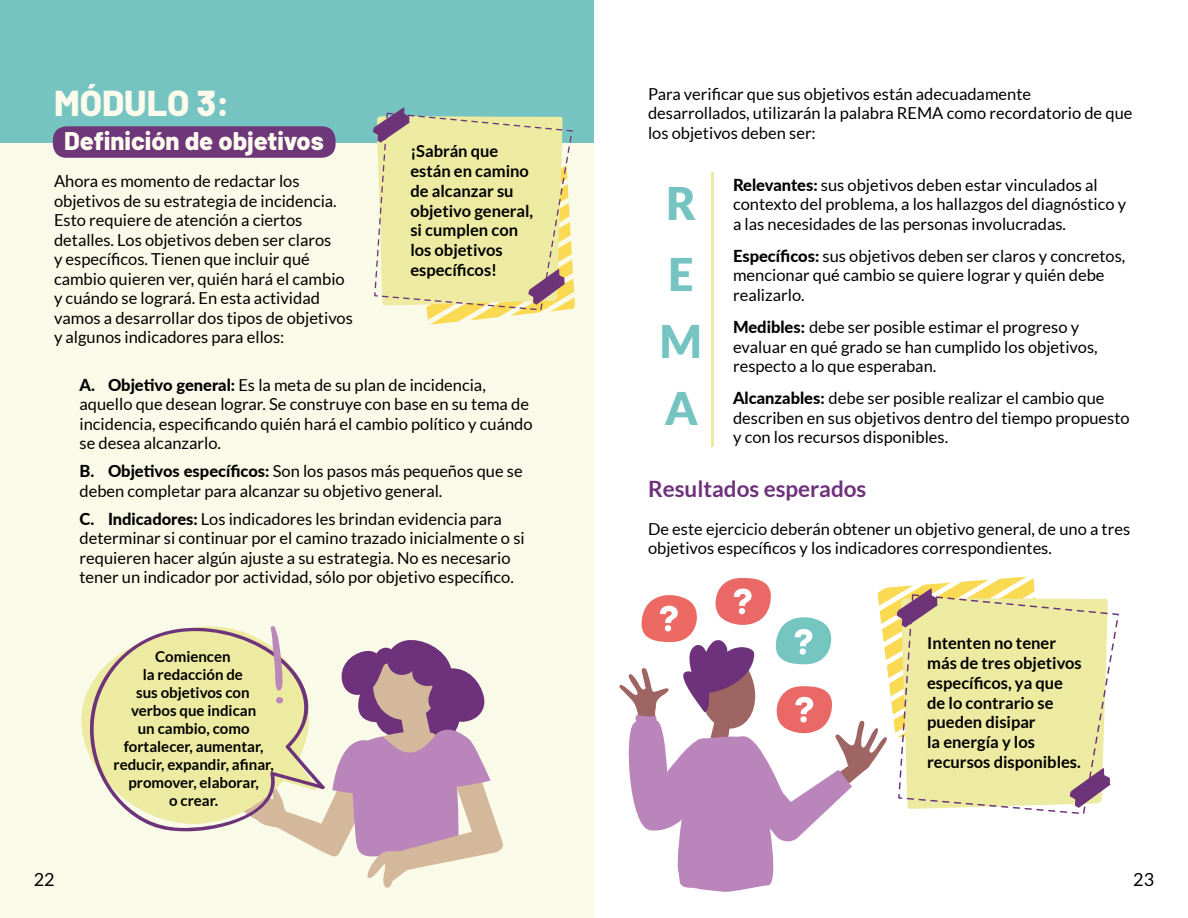
<style>
.page{position:relative;width:1188px;height:918px;background:#fff}
.page>*{position:absolute;margin:0;border:0;box-sizing:border-box;transform-origin:0 0}
.t1{font:900 45px/71.6px "Lato";color:#76c4c1}
.t2{font:800 36px "Barlow";color:#fcfbec}
.t3{font:800 25.5px "Barlow";color:#fefdef}
.t4{font:700 22.5px "Lato";color:#6e317b}
.t5{font:18px "Lato";color:#000}
.t6{font:16.5px/19.5px "Lato";color:#000}
.t7{font:700 16.5px/19.8px "Lato";color:#000}
.t8{font:700 15px/18px "Lato";color:#000;text-align:center}
.s1{font-weight:800}
</style>
<div class="page">
<div style="left:0;top:0;width:594px;height:918px;background:#fafae8"></div>
<div style="left:0;top:0;width:594px;height:142px;background:#76c4c1"></div>
<div style="left:53px;top:126px;width:283px;height:32px;background:#6e3779;border-radius:13px"></div>
<svg style="left:373px;top:107px;width:202px;height:217px"></svg>
<svg style="left:81px;top:690px;width:7px;height:62px"></svg>
<svg style="left:88px;top:626px;width:147px;height:206px;fill:#edeaa1"></svg>
<svg style="left:235px;top:626px;width:268px;height:262px"></svg>
<svg style="left:1042px;top:598px;width:77px;height:216px;fill:#edeaa1"></svg>
<svg style="left:1070px;top:768px;width:41px;height:40px"></svg>
<hr style="left:712px;top:173px;width:2px;height:274px;background:#ece9a5">
<svg style="left:619px;top:576px;width:423px;height:316px"></svg>
<h2 class="t2" style="left:54px;top:76px;width:177px">MÓDULO 3:</h2>
<h3 class="t3" style="left:64px;top:121px;width:261px">Definición de objetivos</h3>
<p class="t6" style="left:54px;top:171px;width:300px">Ahora es momento de redactar los objetivos de su estrategia de incidencia.<br>Esto requiere de atención a ciertos detalles. Los objetivos deben ser claros<br>y específicos. Tienen que incluir qué cambio quieren ver, quién hará el cambio y cuándo se logrará. En esta actividad vamos a desarrollar dos tipos de objetivos y algunos indicadores para ellos:</p>
<p class="t6" style="left:80px;top:375px;width:455px"><span class="s1">A. Objetivo general:</span> Es la meta de su plan de incidencia, aquello que desean lograr. Se construye con base en su tema de incidencia, especificando quién hará el cambio político y cuándo se desea alcanzarlo.</p>
<p class="t6" style="left:80px;top:461px;width:445px"><span class="s1">B. Objetivos específicos:</span> Son los pasos más pequeños que se deben completar para alcanzar su objetivo general.</p>
<p class="t6" style="left:80px;top:509px;width:447px"><span class="s1">C. Indicadores:</span> Los indicadores les brindan evidencia para determinar si continuar por el camino trazado inicialmente o si requieren hacer algún ajuste a su estrategia. No es necesario tener un indicador por actividad, sólo por objetivo específico.</p>
<p class="t7" style="left:410px;top:141px;width:124px">¡Sabrán que están en camino de alcanzar su objetivo general, si cumplen con los objetivos específicos!</p>
<p class="t8" style="left:114px;top:648px;width:162px">Comiencen<br>la redacción de<br>sus objetivos con verbos que indican<br>un cambio, como fortalecer, aumentar, reducir, expandir, afinar, promover, elaborar,<br>o crear.</p>
<p class="t6" style="left:648px;top:84px;width:486px">Para verificar que sus objetivos están adecuadamente desarrollados, utilizarán la palabra REMA como recordatorio de que los objetivos deben ser:</p>
<p class="t6" style="left:733px;top:175px;width:395px"><span class="s1">Relevantes:</span> sus objetivos deben estar vinculados al contexto del problema, a los hallazgos del diagnóstico y a las necesidades de las personas involucradas.</p>
<p class="t6" style="left:733px;top:246px;width:394px"><span class="s1">Específicos:</span> sus objetivos deben ser claros y concretos, mencionar qué cambio se quiere lograr y quién debe realizarlo.</p>
<p class="t6" style="left:733px;top:317px;width:366px"><span class="s1">Medibles:</span> debe ser posible estimar el progreso y evaluar en qué grado se han cumplido los objetivos, respecto a lo que esperaban.</p>
<p class="t6" style="left:733px;top:389px;width:398px"><span class="s1">Alcanzables:</span> debe ser posible realizar el cambio que describen en sus objetivos dentro del tiempo propuesto y con los recursos disponibles.</p>
<h3 class="t4" style="left:648px;top:476px;width:220px">Resultados esperados</h3>
<p class="t6" style="left:648px;top:519px;width:484px">De este ejercicio deberán obtener un objetivo general, de uno a tres objetivos específicos y los indicadores correspondientes.</p>
<h1 class="t1" style="left:666px;top:166px;width:31px">R<br>E</h1>
<h1 class="t1" style="left:659px;top:306px;width:45px;line-height:66.9px">M<br>A</h1>
<p class="t7" style="left:927px;top:633px;width:156px">Intenten no tener más de tres objetivos específicos, ya que de lo contrario se pueden disipar<br>la energía y los recursos disponibles.</p>
<p class="t5" style="left:34px;top:869px;width:22px">22</p>
<p class="t5" style="left:1133px;top:869px;width:22px">23</p>
</div>
